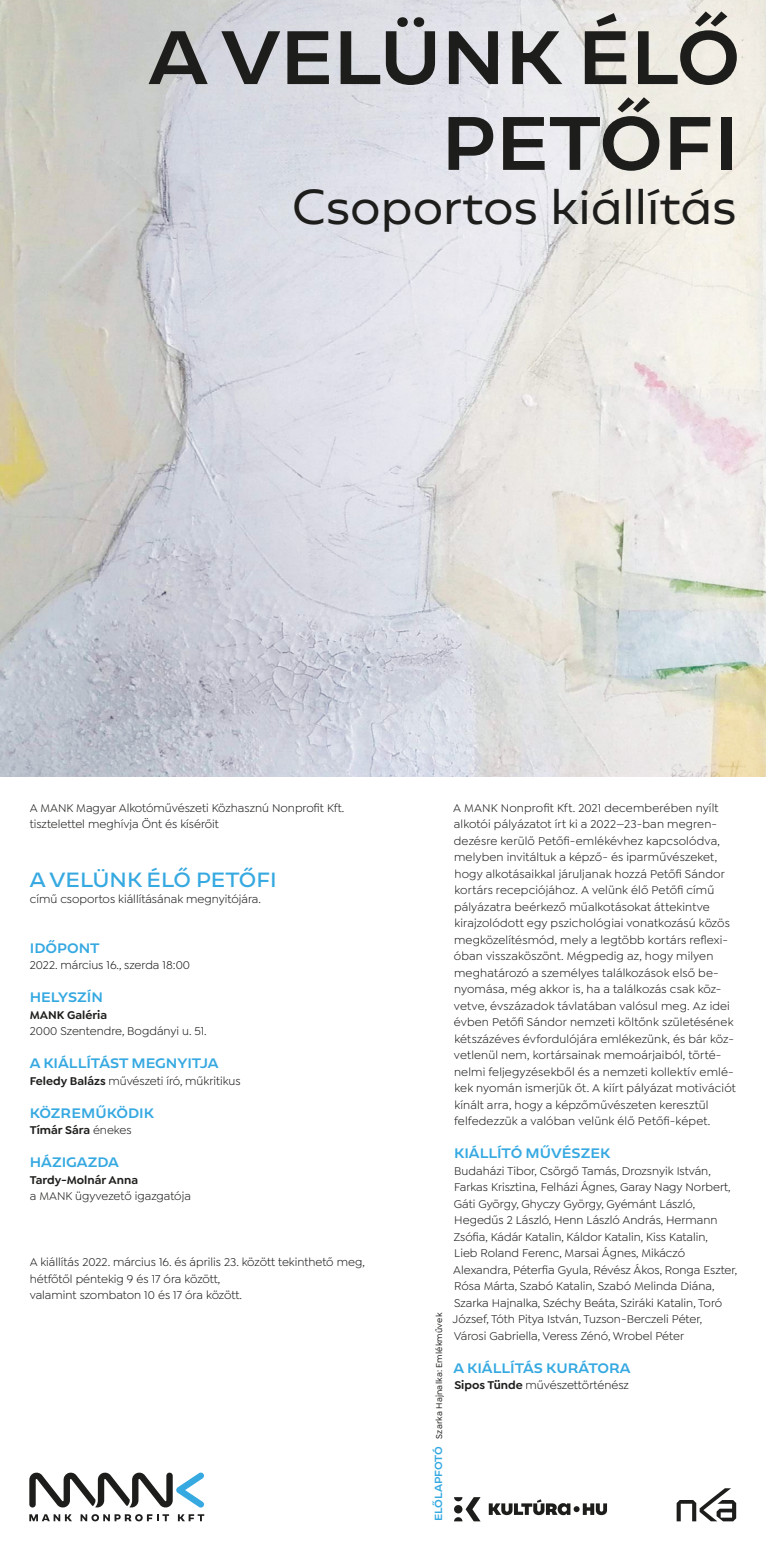
<style>
.page{position:relative;width:766px;height:1552px;background:#fff}
.page>*{position:absolute;margin:0;border:0;box-sizing:border-box;transform-origin:0 0}
.t1{font:500 66px/85.8px "Geometrica";color:#1d1d1b;text-align:right}
.t2{font:42.9px "Geometrica";color:#1d1d1b}
.t3{font:18px "Geometrica";color:#36a9e1}
.t4{font:12px/16.5px "Goldplay";color:#1d1d1b}
.t5{font:500 12px "Geometrica";color:#36a9e1}
.t6{font:600 12px "Goldplay";color:#1d1d1b}
.t7{font:500 9px "Goldplay";letter-spacing:.02em;color:#1d1d1b}
.s1{font-weight:600}
.s2{font-weight:400}
.s3{font-family:"Geometrica";color:#36a9e1}
</style>
<div class="page">
<svg style="left:29px;top:1472px;width:175px;height:36px"></svg>
<svg style="left:29px;top:1514px;width:43px;height:7px"></svg>
<svg style="left:81px;top:1514px;width:88px;height:7px"></svg>
<svg style="left:178px;top:1514px;width:26px;height:7px"></svg>
<img style="left:0;top:0;width:765px;height:776px">
<svg style="left:676px;top:1488px;width:60px;height:33px"></svg>
<svg style="left:454px;top:1497px;width:26px;height:24px"></svg>
<div style="left:454px;top:1505px;width:8px;height:8px;background:#1d1d1b;border-radius:50%"></div>
<svg style="left:488px;top:1499px;width:119px;height:16px"></svg>
<p class="t1" style="left:148px;top:14px;width:593px">A VELÜNK ÉLŐ<br>PETŐFI</p>
<p class="t2" style="left:292px;top:177px;width:446px">Csoportos kiállítás</p>
<p class="t4" style="left:30px;top:799px;width:316px">A MANK Magyar Alkotóművészeti Közhasznú Nonprofit Kft.</p>
<p class="t4" style="left:30px;top:816px;width:190px">tisztelettel meghívja Önt és kísérőit</p>
<p class="t3" style="left:30px;top:867px;width:248px">A VELÜNK ÉLŐ PETŐFI</p>
<p class="t4" style="left:30px;top:891px;width:233px">című csoportos kiállításának megnyitójára.</p>
<p class="t5" style="left:30px;top:939px;width:71px">IDŐPONT</p>
<p class="t4" style="left:30px;top:957px;width:162px">2022. március 16., szerda 18:00</p>
<p class="t5" style="left:30px;top:989px;width:75px">HELYSZÍN</p>
<p class="t6" style="left:30px;top:1007px;width:79px">MANK Galéria</p>
<p class="t4" style="left:30px;top:1023px;width:178px">2000 Szentendre, Bogdányi u. 51.</p>
<p class="t5" style="left:30px;top:1055px;width:190px">A KIÁLLÍTÁST MEGNYITJA</p>
<p class="t4" style="left:30px;top:1072px;width:212px"><span class="s1">Feledy Balázs</span> művészeti író, műkritikus</p>
<p class="t5" style="left:30px;top:1104px;width:126px">KÖZREMŰKÖDIK</p>
<p class="t6" style="left:30px;top:1123px;width:103px">Tímár Sára <span class="s2">énekes</span></p>
<p class="t5" style="left:30px;top:1154px;width:91px">HÁZIGAZDA</p>
<p class="t6" style="left:30px;top:1172px;width:110px">Tardy-Molnár Anna</p>
<p class="t4" style="left:30px;top:1188px;width:163px">a MANK ügyvezető igazgatója</p>
<p class="t4" style="left:30px;top:1254px;width:336px">A kiállítás 2022. március 16. és április 23. között tekinthető meg,</p>
<p class="t4" style="left:30px;top:1270px;width:192px">hétfőtől péntekig 9 és 17 óra között,</p>
<p class="t4" style="left:30px;top:1287px;width:214px">valamint szombaton 10 és 17 óra között.</p>
<p class="t7" style="left:434px;top:1521px;width:210px;rotate:-90deg"><span class="s3">ELŐLAPFOTÓ</span> Szarka Hajnalka: Emlékművek</p>
<p class="t4" style="left:453px;top:799px;width:284px">A MANK Nonprofit Kft. 2021 decemberében nyílt alkotói pályázatot írt ki a 2022—23-ban megren&shy;dezésre kerülő Petőfi-emlékévhez kapcsolódva, melyben invitáltuk a képző- és iparművészeket, hogy alkotásaikkal járuljanak hozzá Petőfi Sándor kortárs recepciójához. A velünk élő Petőfi című pályázatra beérkező műalkotásokat áttekintve kirajzolódott egy pszichológiai vonatkozású közös megközelítésmód, mely a legtöbb kortárs reflexi&shy;óban visszaköszönt. Mégpedig az, hogy milyen meghatározó a személyes találkozások első be&shy;nyomása, még akkor is, ha a találkozás csak köz&shy;vetve, évszázadok távlatában valósul meg. Az idei évben Petőfi Sándor nemzeti költőnk születésének kétszázéves évfordulójára emlékezünk, és bár köz&shy;vetlenül nem, kortársainak memoárjaiból, törté&shy;nelmi feljegyzésekből és a nemzeti kollektív emlé&shy;kek nyomán ismerjük őt. A kiírt pályázat motivációt kínált arra, hogy a képzőművészeten keresztül felfedezzük a valóban velünk élő Petőfi-képet.</p>
<p class="t5" style="left:454px;top:1145px;width:158px">KIÁLLÍTÓ MŰVÉSZEK</p>
<p class="t4" style="left:452px;top:1162px;width:286px">Budaházi Tibor, Csörgő Tamás, Drozsnyik István, Farkas Krisztina, Felházi Ágnes, Garay Nagy Norbert, Gáti György, Ghyczy György, Gyémánt László, Hegedűs 2 László, Henn László András, Hermann Zsófia, Kádár Katalin, Káldor Katalin, Kiss Katalin,<br>Lieb Roland Ferenc, Marsai Ágnes, Mikáczó Alexandra, Péterfia Gyula, Révész Ákos, Ronga Eszter, Rósa Márta, Szabó Katalin, Szabó Melinda Diána, Szarka Hajnalka, Széchy Beáta, Sziráki Katalin, Toró József, Tóth Pitya István, Tuzson-Berczeli Péter, Városi Gabriella, Veress Zénó, Wrobel Péter</p>
<p class="t5" style="left:453px;top:1359px;width:179px">A KIÁLLÍTÁS KURÁTORA</p>
<p class="t4" style="left:454px;top:1377px;width:176px"><span class="s1">Sipos Tünde</span> művészettörténész</p>
</div>
